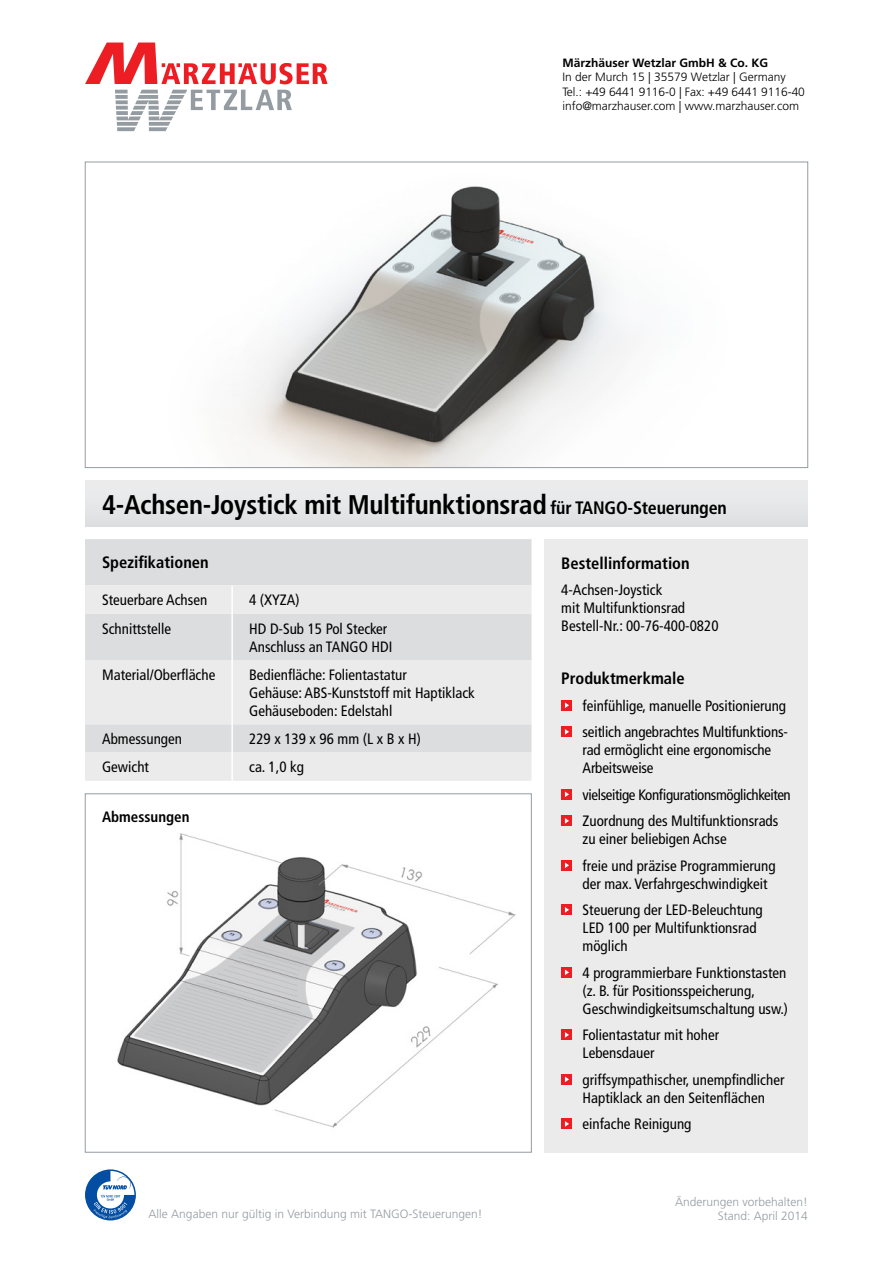
<style>
.page{position:relative;width:893px;height:1263px;background:#fff}
.page>*{position:absolute;margin:0;border:0;box-sizing:border-box;transform-origin:0 0}
.t1{font:700 condensed 27px "Frutiger LT Std";letter-spacing:-.01em;color:#000}
.t2{font:700 condensed 16.5px "Frutiger LT Std";color:#000}
.t3{font:condensed 15px/18px "Frutiger LT Std";color:#000}
.t4{font:condensed 15px/26.5px "Frutiger LT Std";letter-spacing:-.025em;color:#000}
.t5{font:700 condensed 15px "Frutiger LT Std";color:#000}
.t6{font:300 12px/14.4px "Frutiger LT Std";color:#000}
.t7{font:300 12px/14.4px "Frutiger LT Std";color:#949ca1;text-align:right}
.t8{font:700 12px "Frutiger LT Std";color:#000}
.s1{font-size:18px}
</style>
<div class="page">
<svg style="left:86px;top:1170px;width:49px;height:50px"></svg>
<svg style="left:85px;top:43px;width:243px;height:41px"></svg>
<svg style="left:115px;top:90px;width:177px;height:41px"></svg>
<img style="left:117px;top:833px;width:399px;height:295px">
<div style="left:544px;top:539px;width:264px;height:613px;background:#ebebec"></div>
<div style="left:561px;top:700px;width:11px;height:11px;background:#ed1d24"></div>
<svg style="left:565px;top:702px;width:4px;height:6px"></svg>
<div style="left:561px;top:726px;width:11px;height:11px;background:#ed1d24"></div>
<svg style="left:565px;top:729px;width:4px;height:6px"></svg>
<div style="left:561px;top:789px;width:11px;height:11px;background:#ed1d24"></div>
<svg style="left:565px;top:791px;width:4px;height:6px"></svg>
<div style="left:561px;top:815px;width:11px;height:11px;background:#ed1d24"></div>
<svg style="left:565px;top:818px;width:4px;height:6px"></svg>
<div style="left:561px;top:860px;width:11px;height:11px;background:#ed1d24"></div>
<svg style="left:565px;top:862px;width:4px;height:6px"></svg>
<div style="left:561px;top:904px;width:11px;height:11px;background:#ed1d24"></div>
<svg style="left:565px;top:907px;width:4px;height:6px"></svg>
<div style="left:561px;top:967px;width:11px;height:11px;background:#ed1d24"></div>
<svg style="left:565px;top:969px;width:4px;height:6px"></svg>
<div style="left:561px;top:1029px;width:11px;height:11px;background:#ed1d24"></div>
<svg style="left:565px;top:1032px;width:4px;height:6px"></svg>
<div style="left:561px;top:1074px;width:11px;height:11px;background:#ed1d24"></div>
<svg style="left:565px;top:1076px;width:4px;height:6px"></svg>
<div style="left:561px;top:1118px;width:11px;height:11px;background:#ed1d24"></div>
<svg style="left:565px;top:1121px;width:4px;height:6px"></svg>
<div style="left:85px;top:480px;width:723px;height:46px;background:#e7e8e9"></div>
<div style="left:85px;top:539px;width:446px;height:46px;background:#dcddde"></div>
<svg style="left:85px;top:585px;width:446px;height:196px;fill:#ebebec"></svg>
<hr style="left:231px;top:585px;width:2px;height:29px;background:#fff">
<hr style="left:231px;top:614px;width:2px;height:46px;background:#fff">
<hr style="left:231px;top:660px;width:2px;height:64px;background:#fff">
<hr style="left:231px;top:724px;width:2px;height:28px;background:#fff">
<hr style="left:231px;top:752px;width:2px;height:29px;background:#fff">
<img style="left:227px;top:186px;width:408px;height:280px">
<p class="t8" style="left:562px;top:56px;width:207px">Märzhäuser Wetzlar GmbH &amp; Co. KG</p>
<p class="t6" style="left:562px;top:70px;width:244px">In der Murch 15 | 35579 Wetzlar | Germany<br>Tel.: +49 6441 9116-0 | Fax: +49 6441 9116-40 info@marzhauser.com | www.marzhauser.com</p>
<h1 class="t1" style="left:102px;top:488px;width:626px">4-Achsen-Joystick mit Multifunktionsrad <span class="s1">für TANGO-Steuerungen</span></h1>
<p class="t2" style="left:102px;top:553px;width:108px">Spezifikationen</p>
<p class="t3" style="left:102px;top:591px;width:107px">Steuerbare Achsen</p>
<p class="t3" style="left:249px;top:591px;width:52px">4 (XYZA)</p>
<p class="t3" style="left:102px;top:619px;width:71px">Schnittstelle</p>
<p class="t3" style="left:249px;top:619px;width:145px">HD D-Sub 15 Pol Stecker<br>Anschluss an TANGO HDI</p>
<p class="t3" style="left:102px;top:666px;width:115px">Material/Oberfläche</p>
<p class="t3" style="left:249px;top:666px;width:227px">Bedienfläche: Folientastatur<br>Gehäuse: ABS-Kunststoff mit Haptiklack<br>Gehäuseboden: Edelstahl</p>
<p class="t3" style="left:102px;top:730px;width:81px">Abmessungen</p>
<p class="t3" style="left:249px;top:730px;width:173px">229 x 139 x 96 mm (L x B x H)</p>
<p class="t3" style="left:102px;top:758px;width:48px">Gewicht</p>
<p class="t3" style="left:249px;top:758px;width:56px">ca. 1,0 kg</p>
<p class="t5" style="left:102px;top:808px;width:89px">Abmessungen</p>
<p class="t7" style="left:149px;top:1207px;width:335px">Alle Angaben nur gültig in Verbindung mit TANGO-Steuerungen!</p>
<p class="t2" style="left:561px;top:553px;width:130px">Bestellinformation</p>
<p class="t3" style="left:561px;top:581px;width:159px">4-Achsen-Joystick<br>mit Multifunktionsrad<br>Bestell-Nr.: 00-76-400-0820</p>
<p class="t2" style="left:561px;top:669px;width:125px">Produktmerkmale</p>
<p class="t3" style="left:583px;top:692px;width:207px;line-height:26.5px">feinfühlige, manuelle Positionierung seitlich angebrachtes Multifunktions-</p>
<p class="t3" style="left:583px;top:741px;width:190px">rad ermöglicht eine ergonomische<br>Arbeitsweise</p>
<p class="t4" style="left:583px;top:781px;width:210px">vielseitige Konfigurationsmöglichkeiten<br>Zuordnung des Multifunktionsrads</p>
<p class="t3" style="left:583px;top:826px;width:194px;line-height:26.5px">zu einer beliebigen Achse<br>freie und präzise Programmierung</p>
<p class="t3" style="left:583px;top:870px;width:186px;line-height:26.5px">der max. Verfahrgeschwindigkeit<br>Steuerung der LED-Beleuchtung</p>
<p class="t3" style="left:583px;top:919px;width:176px">LED 100 per Multifunktionsrad möglich</p>
<p class="t3" style="left:583px;top:963px;width:207px">4 programmierbare Funktionstasten (z. B. für Positionsspeicherung,<br>Geschwindigkeitsumschaltung usw.)</p>
<p class="t3" style="left:583px;top:1026px;width:138px">Folientastatur mit hoher<br>Lebensdauer</p>
<p class="t3" style="left:583px;top:1070px;width:203px">griffsympathischer, unempfindlicher<br>Haptiklack an den Seitenflächen</p>
<p class="t3" style="left:583px;top:1115px;width:110px">einfache Reinigung</p>
<p class="t7" style="left:675px;top:1195px;width:134px">Änderungen vorbehalten!<br>Stand: April 2014</p>
</div>
